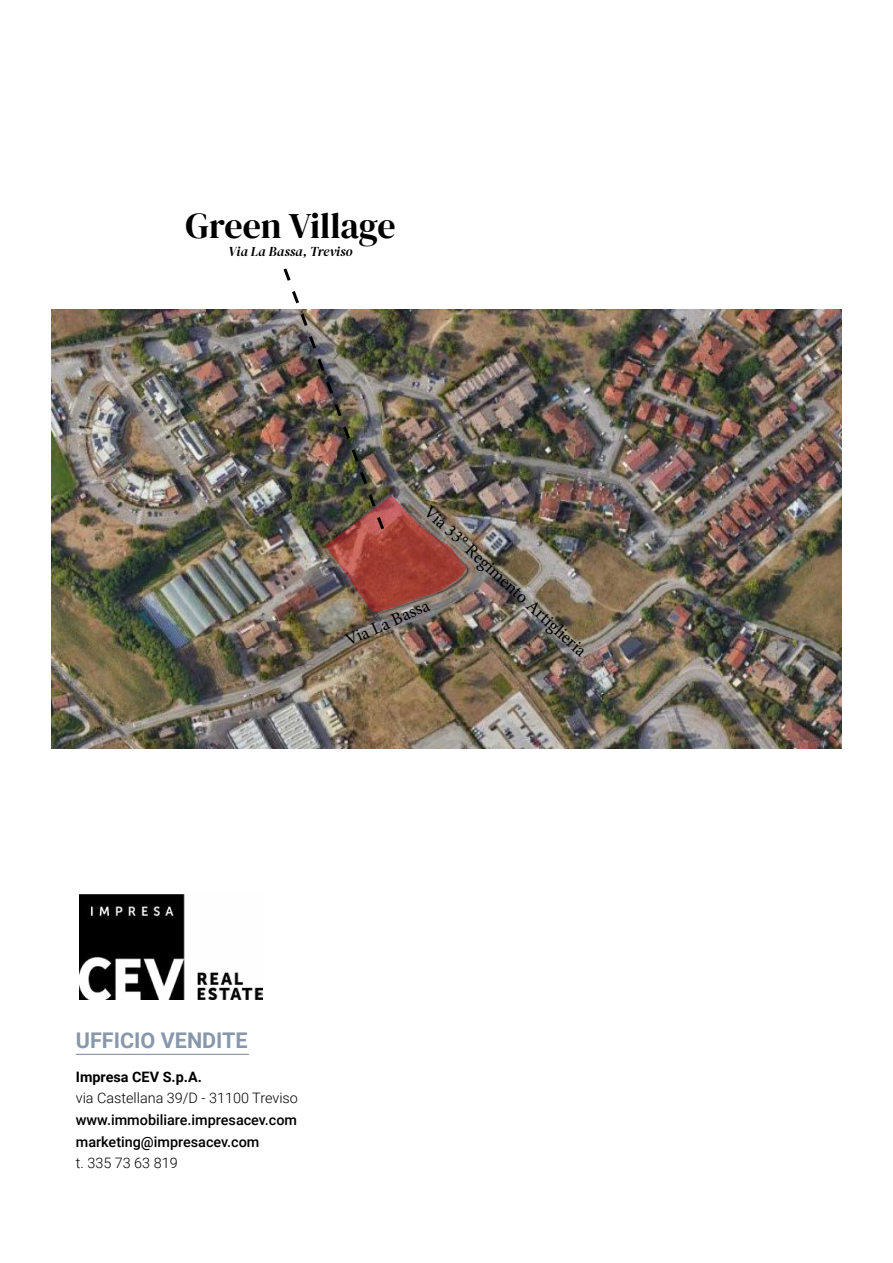
<style>
.page{position:relative;width:893px;height:1263px;background:#fff}
.page>*{position:absolute;margin:0;border:0;box-sizing:border-box;transform-origin:0 0}
.t1{font:36px "DM Serif Display";letter-spacing:-.005em;color:#000}
.t2{font:700 21.6px "Roboto";color:#8798ab}
.t3{font:18px "Minion Pro";color:#000}
.t4{font:500 14.4px/21.6px "Roboto";color:#000}
.t5{font:300 14.4px "Roboto";color:#000}
.t6{font:700 14.4px "Roboto";color:#000}
.t7{font:italic 13.5px "DM Serif Display";letter-spacing:-.005em;color:#000}
</style>
<div class="page">
<hr style="left:76px;top:1054px;width:173px;height:1px;background:#8798ab">
<img style="left:79px;top:894px;width:184px;height:105px">
<img style="left:52px;top:309px;width:789px;height:439px">
<img style="left:281px;top:268px;width:185px;height:345px">
<h1 class="t1" style="left:185px;top:205px;width:212px">Green Village</h1>
<p class="t7" style="left:229px;top:244px;width:126px">Via La Bassa, Treviso</p>
<p class="t3" style="left:436px;top:499px;width:215px;rotate:43deg">Via 33° Regimento Artiglieria</p>
<p class="t3" style="left:341px;top:630px;width:92px;rotate:-24deg">Via La Bassa</p>
<h2 class="t2" style="left:76px;top:1025px;width:173px">UFFICIO VENDITE</h2>
<p class="t6" style="left:76px;top:1066px;width:128px">Impresa CEV S.p.A.</p>
<p class="t5" style="left:76px;top:1088px;width:224px">via Castellana 39/D - 31100 Treviso</p>
<p class="t4" style="left:76px;top:1108px;width:223px">www.immobiliare.impresacev.com marketing@impresacev.com</p>
<p class="t5" style="left:76px;top:1153px;width:103px">t. 335 73 63 819</p>
</div>
